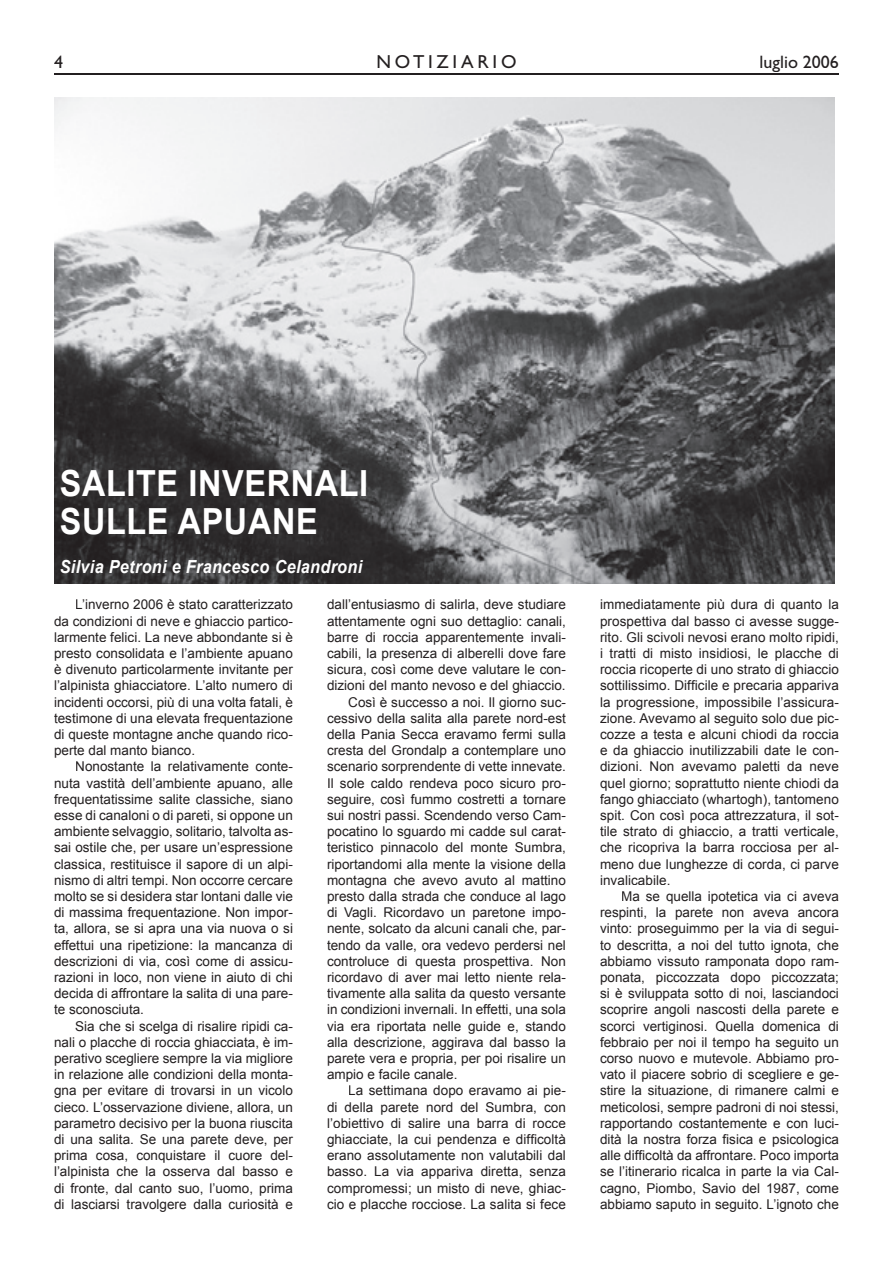
<style>
.page{position:relative;width:893px;height:1263px;background:#fff}
.page>*{position:absolute;margin:0;border:0;box-sizing:border-box;transform-origin:0 0}
.t1{font:700 36px/38.4px "Arial";letter-spacing:.02em;color:#fff;scale:.9 1}
.t2{font:18.9px "Gill Sans";letter-spacing:.2em;color:#231f20}
.t3{font:italic 700 18px "Arial";letter-spacing:.02em;color:#fff;scale:.9 1}
.t4{font:18px "Gill Sans";color:#231f20}
.t5{font:13.5px/16.2px "Arial";color:#231f20;text-align:justify}
</style>
<div class="page">
<hr style="left:54px;top:73px;width:785px;height:1px;background:#231f20">
<img style="left:54px;top:97px;width:780px;height:486px">
<h3 class="t4" style="left:54px;top:51px;width:10px">4</h3>
<h2 class="t2" style="left:376px;top:51px;width:142px">NOTIZIARIO</h2>
<h3 class="t4" style="left:759px;top:51px;width:81px">luglio 2006</h3>
<h1 class="t1" style="left:60px;top:464px;width:344px">SALITE INVERNALI<br>SULLE APUANE</h1>
<h3 class="t3" style="left:60px;top:557px;width:338px">Silvia Petroni e Francesco Celandroni</h3>
<p class="t5" style="left:54px;top:596px;width:240px;text-indent:21px">L’inverno 2006 è stato caratterizzato da condizioni di neve e ghiaccio partico&shy;larmente felici. La neve abbondante si è presto consolidata e l’ambiente apuano è divenuto particolarmente invitante per l’alpinista ghiacciatore. L’alto numero di incidenti occorsi, più di una volta fatali, è testimone di una elevata frequentazione di queste montagne anche quando rico&shy;perte dal manto bianco.</p>
<p class="t5" style="left:54px;top:758px;width:240px;text-indent:21px">Nonostante la relativamente conte&shy;nuta vastità dell’ambiente apuano, alle frequentatissime salite classiche, siano esse di canaloni o di pareti, si oppone un ambiente selvaggio, solitario, talvolta as&shy;sai ostile che, per usare un’espressione classica, restituisce il sapore di un alpi&shy;nismo di altri tempi. Non occorre cercare molto se si desidera star lontani dalle vie di massima frequentazione. Non impor&shy;ta, allora, se si apra una via nuova o si effettui una ripetizione: la mancanza di descrizioni di via, così come di assicu&shy;razioni in loco, non viene in aiuto di chi decida di affrontare la salita di una pare&shy;te sconosciuta.</p>
<p class="t5" style="left:54px;top:1018px;width:240px;text-indent:21px">Sia che si scelga di risalire ripidi ca&shy;nali o placche di roccia ghiacciata, è im&shy;perativo scegliere sempre la via migliore in relazione alle condizioni della monta&shy;gna per evitare di trovarsi in un vicolo cieco. L’osservazione diviene, allora, un parametro decisivo per la buona riuscita di una salita. Se una parete deve, per prima cosa, conquistare il cuore del&shy;l’alpinista che la osserva dal basso e di fronte, dal canto suo, l’uomo, prima di lasciarsi travolgere dalla curiosità e</p>
<p class="t5" style="left:327px;top:596px;width:240px">dall’entusiasmo di salirla, deve studiare</p>
<p class="t5" style="left:327px;top:613px;width:240px">attentamente ogni suo dettaglio: canali,</p>
<p class="t5" style="left:327px;top:629px;width:240px">barre di roccia apparentemente invali-</p>
<p class="t5" style="left:327px;top:645px;width:240px">cabili, la presenza di alberelli dove fare</p>
<p class="t5" style="left:327px;top:661px;width:240px">sicura, così come deve valutare le con-</p>
<p class="t5" style="left:327px;top:677px;width:240px">dizioni del manto nevoso e del ghiaccio.</p>
<p class="t5" style="left:348px;top:694px;width:219px">Così è successo a noi. Il giorno suc-</p>
<p class="t5" style="left:327px;top:710px;width:240px">cessivo della salita alla parete nord-est</p>
<p class="t5" style="left:327px;top:726px;width:240px">della Pania Secca eravamo fermi sulla</p>
<p class="t5" style="left:327px;top:742px;width:240px">cresta del Grondalp a contemplare uno</p>
<p class="t5" style="left:327px;top:758px;width:240px">scenario sorprendente di vette innevate.</p>
<p class="t5" style="left:327px;top:775px;width:240px">Il sole caldo rendeva poco sicuro pro-</p>
<p class="t5" style="left:327px;top:791px;width:240px">seguire, così fummo costretti a tornare</p>
<p class="t5" style="left:327px;top:807px;width:240px">sui nostri passi. Scendendo verso Cam-</p>
<p class="t5" style="left:327px;top:823px;width:240px">pocatino lo sguardo mi cadde sul carat-</p>
<p class="t5" style="left:327px;top:839px;width:240px">teristico pinnacolo del monte Sumbra,</p>
<p class="t5" style="left:327px;top:856px;width:240px">riportandomi alla mente la visione della</p>
<p class="t5" style="left:327px;top:872px;width:240px">montagna che avevo avuto al mattino</p>
<p class="t5" style="left:327px;top:888px;width:240px">presto dalla strada che conduce al lago</p>
<p class="t5" style="left:327px;top:904px;width:240px">di Vagli. Ricordavo un paretone impo-</p>
<p class="t5" style="left:327px;top:920px;width:240px">nente, solcato da alcuni canali che, par-</p>
<p class="t5" style="left:327px;top:937px;width:240px">tendo da valle, ora vedevo perdersi nel</p>
<p class="t5" style="left:327px;top:953px;width:240px">controluce di questa prospettiva. Non</p>
<p class="t5" style="left:327px;top:969px;width:240px">ricordavo di aver mai letto niente rela-</p>
<p class="t5" style="left:327px;top:985px;width:240px">tivamente alla salita da questo versante</p>
<p class="t5" style="left:327px;top:1001px;width:240px">in condizioni invernali. In effetti, una sola</p>
<p class="t5" style="left:327px;top:1018px;width:240px">via era riportata nelle guide e, stando</p>
<p class="t5" style="left:327px;top:1034px;width:240px">alla descrizione, aggirava dal basso la</p>
<p class="t5" style="left:327px;top:1050px;width:240px">parete vera e propria, per poi risalire un</p>
<p class="t5" style="left:327px;top:1066px;width:132px">ampio e facile canale.</p>
<p class="t5" style="left:348px;top:1082px;width:219px">La settimana dopo eravamo ai pie-</p>
<p class="t5" style="left:327px;top:1099px;width:240px">di della parete nord del Sumbra, con</p>
<p class="t5" style="left:327px;top:1115px;width:240px">l’obiettivo di salire una barra di rocce</p>
<p class="t5" style="left:327px;top:1131px;width:240px">ghiacciate, la cui pendenza e difficoltà</p>
<p class="t5" style="left:327px;top:1147px;width:240px">erano assolutamente non valutabili dal</p>
<p class="t5" style="left:327px;top:1163px;width:240px">basso. La via appariva diretta, senza</p>
<p class="t5" style="left:327px;top:1180px;width:240px">compromessi; un misto di neve, ghiac-</p>
<p class="t5" style="left:327px;top:1196px;width:240px">cio e placche rocciose. La salita si fece</p>
<p class="t5" style="left:600px;top:596px;width:240px">immediatamente più dura di quanto la prospettiva dal basso ci avesse sugge&shy;rito. Gli scivoli nevosi erano molto ripidi, i tratti di misto insidiosi, le placche di roccia ricoperte di uno strato di ghiaccio sottilissimo. Difficile e precaria appariva la progressione, impossibile l’assicura&shy;zione. Avevamo al seguito solo due pic&shy;cozze a testa e alcuni chiodi da roccia e da ghiaccio inutilizzabili date le con&shy;dizioni. Non avevamo paletti da neve quel giorno; soprattutto niente chiodi da fango ghiacciato (whartogh), tantomeno spit. Con così poca attrezzatura, il sot&shy;tile strato di ghiaccio, a tratti verticale, che ricopriva la barra rocciosa per al&shy;meno due lunghezze di corda, ci parve invalicabile.</p>
<p class="t5" style="left:600px;top:888px;width:240px;text-indent:21px">Ma se quella ipotetica via ci aveva respinti, la parete non aveva ancora vinto: proseguimmo per la via di segui&shy;to descritta, a noi del tutto ignota, che abbiamo vissuto ramponata dopo ram&shy;ponata, piccozzata dopo piccozzata; si è sviluppata sotto di noi, lasciandoci scoprire angoli nascosti della parete e scorci vertiginosi. Quella domenica di febbraio per noi il tempo ha seguito un corso nuovo e mutevole. Abbiamo pro&shy;vato il piacere sobrio di scegliere e ge&shy;stire la situazione, di rimanere calmi e meticolosi, sempre padroni di noi stessi, rapportando costantemente e con luci&shy;dità la nostra forza fisica e psicologica alle difficoltà da affrontare. Poco importa se l’itinerario ricalca in parte la via Cal&shy;cagno, Piombo, Savio del 1987, come abbiamo saputo in seguito. L’ignoto che</p>
</div>
